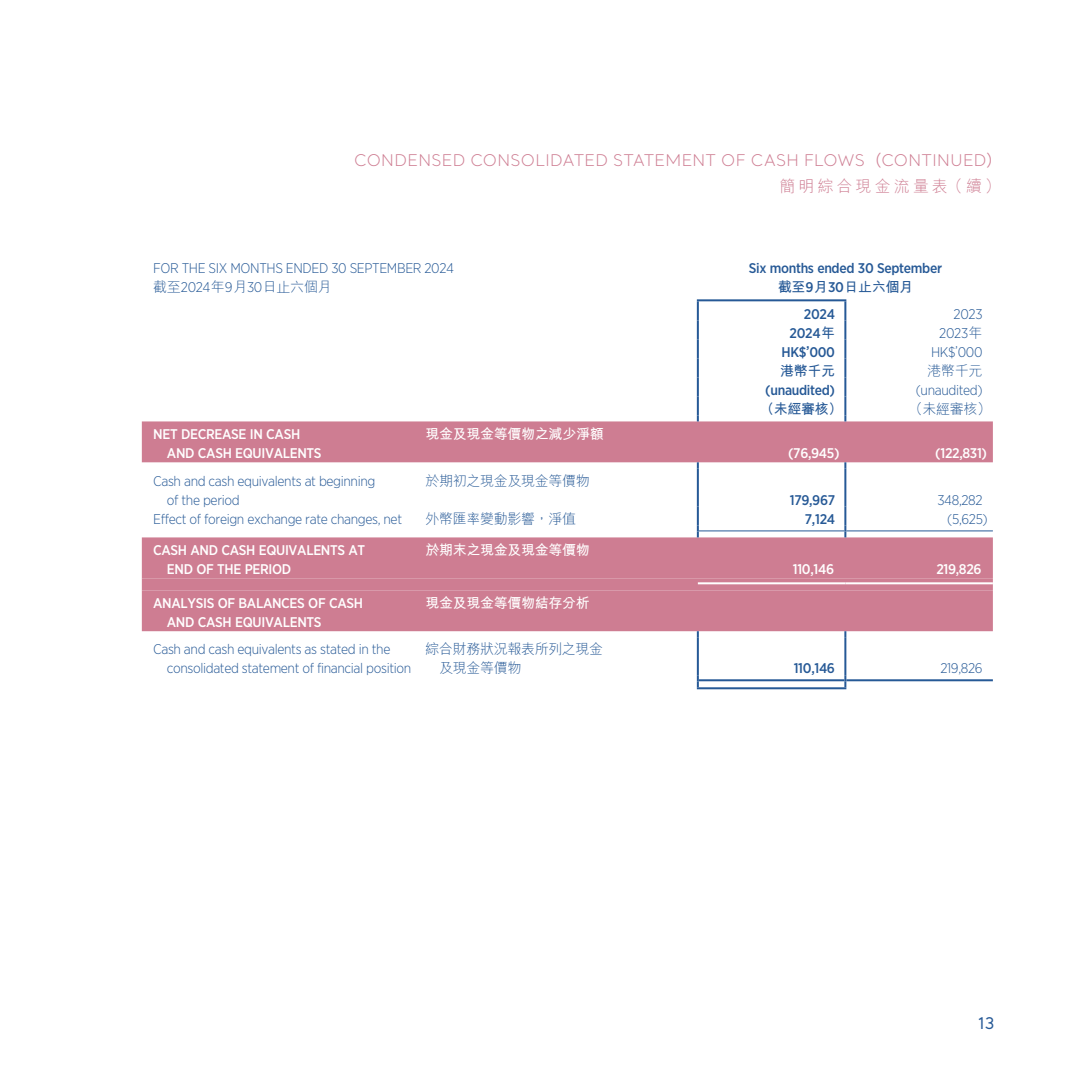
<style>
.page{position:relative;width:1078px;height:1078px;background:#fff}
.page>*{position:absolute;margin:0;border:0;box-sizing:border-box;transform-origin:0 0}
.t1{font:300 16px "Santral";letter-spacing:.015em;color:#ce7d92}
.t2{font:300 16px "M Hei HK";letter-spacing:.19em;color:#ce7d92}
.t3{font:16px "Santral";color:#265996}
.t4{font:300 14px/19px "Gotham Narrow";letter-spacing:-.025em;color:#265996}
.t5{font:500 14px/19px "Gotham Narrow";letter-spacing:-.025em;color:#fff}
.t6{font:500 14px "Gotham Narrow";letter-spacing:-.025em;color:#265996}
.t7{font:300 14px/19px "M Hei HK";letter-spacing:-.025em;color:#265996}
.t8{font:700 14px "M Hei HK";letter-spacing:-.025em;color:#fff}
.t9{font:700 14px "M Hei HK";letter-spacing:-.025em;color:#265996}
.s1{font-family:"Gotham Narrow"}
.s2{font-family:"Gotham Narrow";font-weight:500}
.s3{font-family:"M Hei HK";font-weight:700}
.s4{font-family:"M Hei HK"}
</style>
<div class="page">
<svg style="left:142px;top:421px;width:850px;height:210px;fill:#ce7d92"></svg>
<svg style="left:142px;top:578px;width:850px;height:12px;background:#cf8095"></svg>
<hr style="left:696px;top:468px;width:2px;height:38px;background:#265996">
<hr style="left:696px;top:637px;width:2px;height:38px;background:#265996">
<hr style="left:844px;top:468px;width:2px;height:38px;background:#265996">
<hr style="left:844px;top:637px;width:2px;height:38px;background:#265996">
<svg style="left:696px;top:675px;width:2px;height:12px"></svg>
<svg style="left:844px;top:675px;width:2px;height:12px"></svg>
<hr style="left:696px;top:687px;width:150px;height:2px;background:#265996">
<hr style="left:696px;top:299px;width:150px;height:2px;background:#265996">
<svg style="left:696px;top:301px;width:2px;height:120px"></svg>
<svg style="left:844px;top:301px;width:2px;height:120px"></svg>
<svg style="left:696px;top:462px;width:2px;height:6px"></svg>
<svg style="left:844px;top:462px;width:2px;height:6px"></svg>
<svg style="left:696px;top:506px;width:2px;height:31px"></svg>
<svg style="left:844px;top:506px;width:2px;height:31px"></svg>
<svg style="left:696px;top:631px;width:2px;height:6px"></svg>
<svg style="left:844px;top:631px;width:2px;height:6px"></svg>
<hr style="left:698px;top:530px;width:146px;height:1px;background:#265996">
<hr style="left:846px;top:530px;width:146px;height:1px;background:#265996">
<hr style="left:697px;top:582px;width:148px;height:2px;background:#fff">
<hr style="left:845px;top:582px;width:147px;height:2px;background:#fff">
<hr style="left:698px;top:679px;width:146px;height:2px;background:#265996">
<hr style="left:846px;top:679px;width:146px;height:2px;background:#265996">
<p class="t1" style="left:354px;top:149px;width:640px">CONDENSED CONSOLIDATED STATEMENT OF CASH FLOWS (CONTINUED)</p>
<p class="t2" style="left:779px;top:178px;width:223px">簡明綜合現金流量表（續）</p>
<p class="t4" style="left:153px;top:258px;width:302px">FOR THE SIX MONTHS ENDED 30 SEPTEMBER 2024</p>
<p class="t7" style="left:153px;top:276px;width:180px">截至<span class="s1">2024</span>年<span class="s1">9</span>月<span class="s1">30</span>日止六個月</p>
<p class="t5" style="left:167px;top:424px;width:156px;text-indent:-14px">NET DECREASE IN CASH<br>AND CASH EQUIVALENTS</p>
<p class="t8" style="left:425px;top:423px;width:179px">現金及現金等價物之減少淨額</p>
<p class="t4" style="left:167px;top:470px;width:210px;text-indent:-14px">Cash and cash equivalents at beginning of the period</p>
<p class="t7" style="left:425px;top:470px;width:165px">於期初之現金及現金等價物</p>
<p class="t6" style="left:748px;top:259px;width:195px">Six months ended 30 September</p>
<p class="t9" style="left:777px;top:276px;width:137px">截至<span class="s2">9</span>月<span class="s2">30</span>日止六個月</p>
<p class="t6" style="left:803px;top:305px;width:33px">2024</p>
<p class="t4" style="left:953px;top:304px;width:30px">2023</p>
<p class="t6" style="left:789px;top:324px;width:47px">2024<span class="s3">年</span></p>
<p class="t4" style="left:939px;top:323px;width:45px">2023<span class="s4">年</span></p>
<p class="t6" style="left:781px;top:343px;width:55px">HK$’000</p>
<p class="t4" style="left:930px;top:342px;width:53px">HK$’000</p>
<p class="t9" style="left:779px;top:360px;width:56px">港幣千元</p>
<p class="t7" style="left:927px;top:360px;width:56px">港幣千元</p>
<p class="t6" style="left:765px;top:381px;width:71px">(unaudited)</p>
<p class="t4" style="left:915px;top:380px;width:68px">(unaudited)</p>
<p class="t9" style="left:760px;top:398px;width:84px">（未經審核）</p>
<p class="t7" style="left:908px;top:398px;width:84px">（未經審核）</p>
<p class="t5" style="left:788px;top:443px;width:53px">(76,945)</p>
<p class="t5" style="left:935px;top:443px;width:53px">(122,831)</p>
<p class="t6" style="left:789px;top:490px;width:47px">179,967</p>
<p class="t4" style="left:937px;top:489px;width:47px">348,282</p>
<p class="t4" style="left:153px;top:508px;width:250px">Effect of foreign exchange rate changes, net</p>
<p class="t7" style="left:425px;top:508px;width:152px">外幣匯率變動影響，淨值</p>
<p class="t6" style="left:804px;top:509px;width:32px">7,124</p>
<p class="t4" style="left:947px;top:508px;width:42px">(5,625)</p>
<p class="t5" style="left:167px;top:540px;width:200px;text-indent:-14px">CASH AND CASH EQUIVALENTS AT<br>END OF THE PERIOD</p>
<p class="t8" style="left:425px;top:539px;width:166px">於期末之現金及現金等價物</p>
<p class="t5" style="left:792px;top:559px;width:43px">110,146</p>
<p class="t5" style="left:936px;top:559px;width:47px">219,826</p>
<p class="t5" style="left:167px;top:593px;width:198px;text-indent:-14px">ANALYSIS OF BALANCES OF CASH<br>AND CASH EQUIVALENTS</p>
<p class="t8" style="left:425px;top:592px;width:166px">現金及現金等價物結存分析</p>
<p class="t4" style="left:167px;top:639px;width:246px;text-indent:-14px">Cash and cash equivalents as stated in the consolidated statement of financial position</p>
<p class="t7" style="left:439px;top:639px;width:165px;text-indent:-14px">綜合財務狀況報表所列之現金及現金等價物</p>
<p class="t6" style="left:793px;top:659px;width:43px">110,146</p>
<p class="t4" style="left:940px;top:658px;width:44px">219,826</p>
<p class="t3" style="left:977px;top:1012px;width:18px">13</p>
</div>
